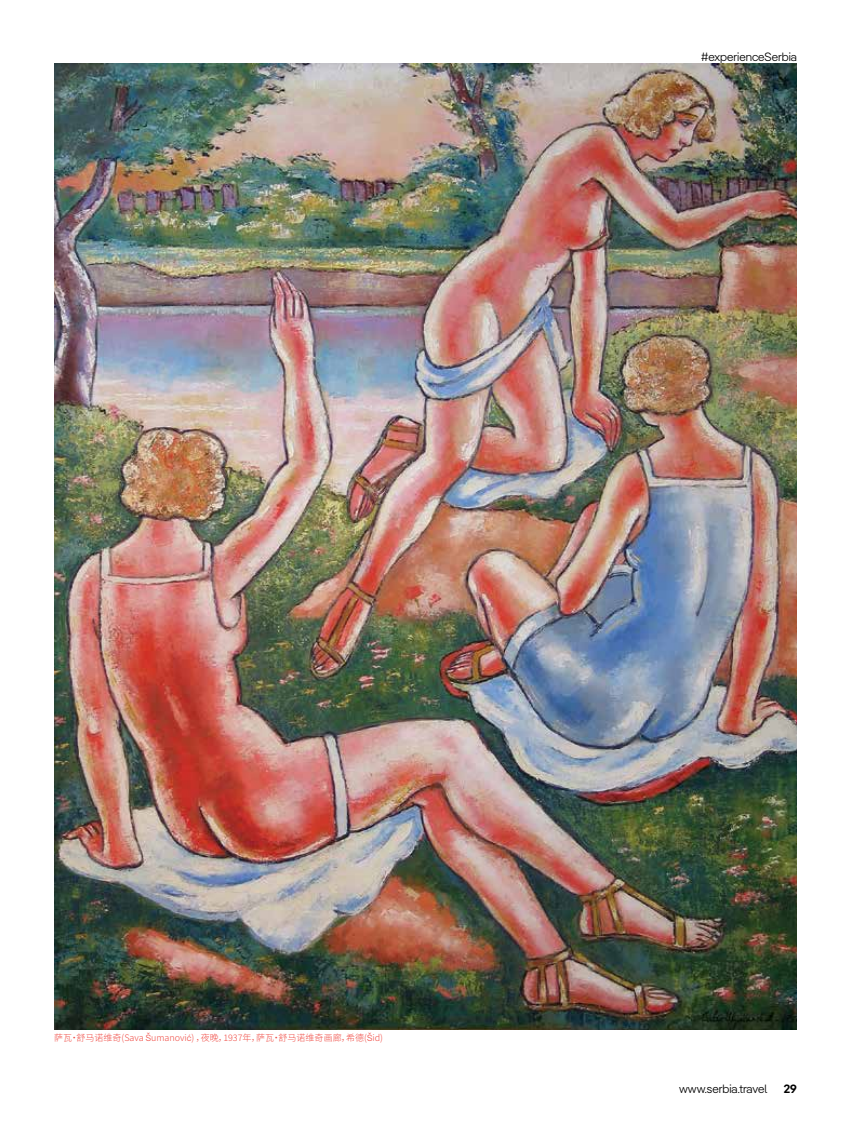
<style>
.page{position:relative;width:851px;height:1127px;background:#fff}
.page>*{position:absolute;margin:0;border:0;box-sizing:border-box;transform-origin:0 0}
.t1{font:300 12px "Pangea";color:#000}
.t2{font:600 12px "Pangea";color:#000}
.t3{font:300 9px "Noto Sans SC";color:#f04942}
.s1{font-family:"Pangea"}
</style>
<div class="page">
<img style="left:54px;top:64px;width:742px;height:966px">
<h1 class="t1" style="left:701px;top:48px;width:97px">#experienceSerbia</h1>
<p class="t3" style="left:54px;top:1033px;width:330px">萨瓦· 舒马诺维奇(Sava <span class="s1">Š</span>umanovi<span class="s1">ć</span>) ，夜晚，1937年，萨瓦· 舒马诺维奇画廊，希德(<span class="s1">Š</span>id)</p>
<h1 class="t1" style="left:679px;top:1080px;width:90px">www.serbia.travel</h1>
<h1 class="t2" style="left:783px;top:1080px;width:15px">29</h1>
</div>
